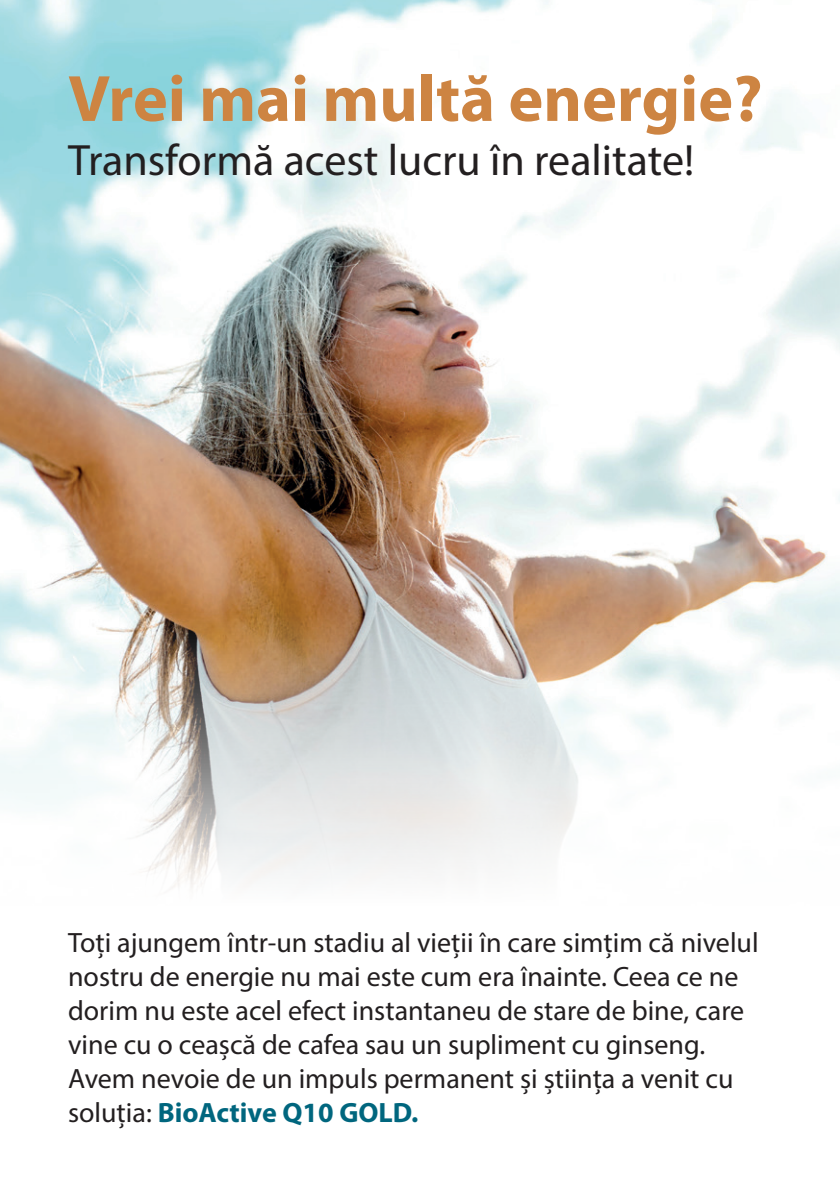
<style>
.page{position:relative;width:840px;height:1191px;background:#fff}
.page>*{position:absolute;margin:0;border:0;box-sizing:border-box;transform-origin:0 0}
.t1{font:700 66px "Myriad Pro";color:#cd8442}
.t2{font:44px "Myriad Pro";color:#231f20}
.t3{font:28px/34px "Myriad Pro";color:#231f20}
.s1{font-weight:700;color:#00667e}
</style>
<div class="page">
<img style="left:0;top:0;width:839px;height:612px">
<svg style="left:0;top:612px;width:839px;height:276px"></svg>
<h1 class="t1" style="left:68px;top:56px;width:695px">Vrei mai multă energie?</h1>
<h2 class="t2" style="left:68px;top:133px;width:627px">Transformă acest lucru în realitate!</h2>
<p class="t3" style="left:68px;top:925px;width:691px">Toți ajungem într-un stadiu al vieții în care simțim că nivelul nostru de energie nu mai este cum era înainte. Ceea ce ne dorim nu este acel efect instantaneu de stare de bine, care vine cu o ceașcă de cafea sau un supliment cu ginseng.<br>Avem nevoie de un impuls permanent și știința a venit cu soluția: <span class="s1">BioActive Q10 GOLD.</span></p>
</div>
